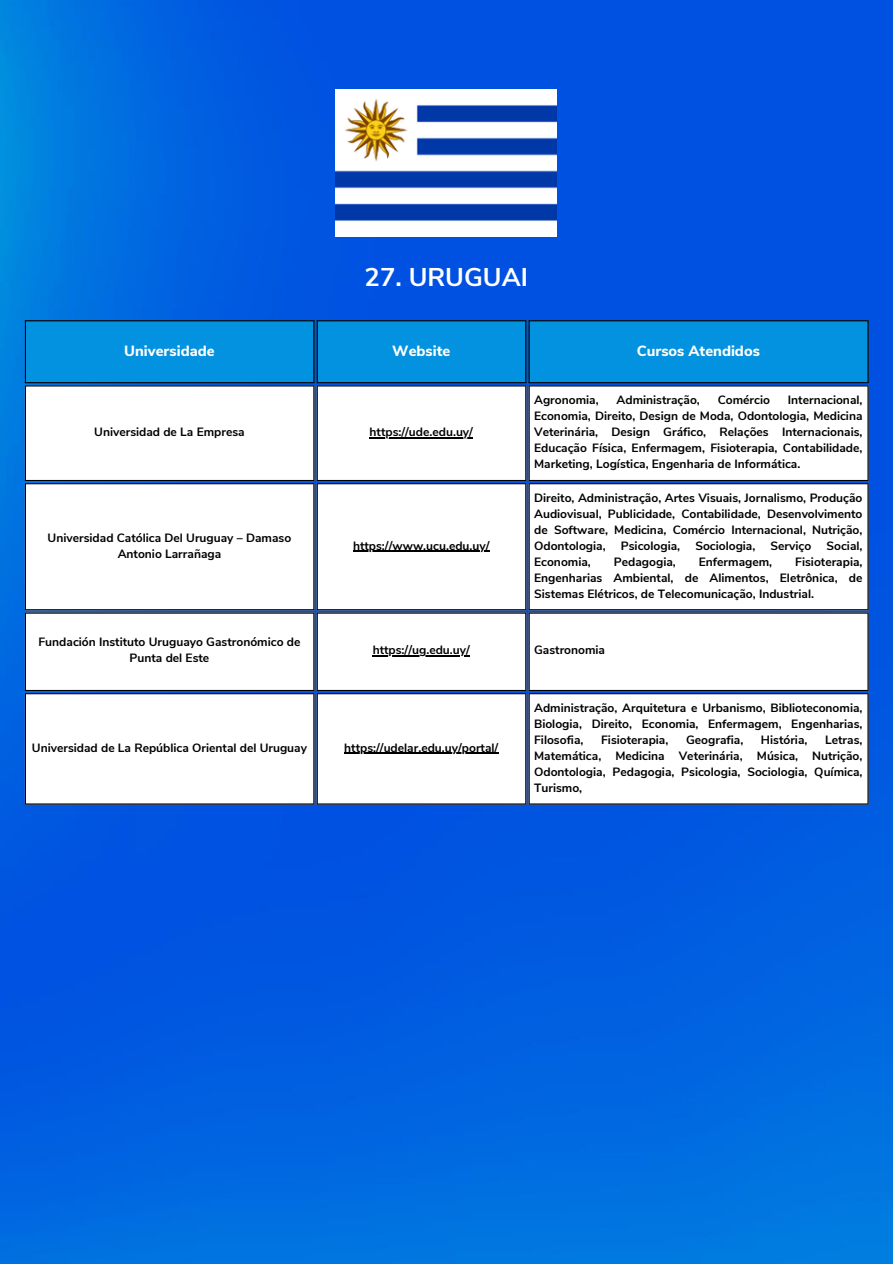
<style>
.page{position:relative;width:893px;height:1264px;background:#fff}
.page>*{position:absolute;margin:0;border:0;box-sizing:border-box;transform-origin:0 0}
.t1{font:700 25.65px "Nunito Sans";color:#fff}
.t2{font:800 14.7px "Nunito Sans";color:#fff}
.t3{font:700 12px/16px "Nunito Sans";color:#000;text-align:justify}
</style>
<div class="page">
<img style="left:0;top:0;width:892px;height:1263px">
<div style="left:26px;top:320px;width:841px;height:63px;background:#0392df"></div>
<svg style="left:25px;top:385px;width:843px;height:419px"></svg>
<hr style="left:369px;top:437px;width:104px;height:1px;background:#000">
<hr style="left:353px;top:551px;width:136px;height:1px;background:#000">
<hr style="left:372px;top:655px;width:98px;height:1px;background:#000">
<hr style="left:344px;top:752px;width:154px;height:1px;background:#000">
<hr style="left:25px;top:321px;width:1px;height:61px;background:#000">
<hr style="left:313px;top:321px;width:1px;height:61px;background:#000">
<hr style="left:25px;top:320px;width:289px;height:1px;background:#000">
<hr style="left:25px;top:382px;width:289px;height:1px;background:#000">
<hr style="left:316px;top:321px;width:2px;height:61px;background:#000">
<hr style="left:525px;top:321px;width:1px;height:61px;background:#000">
<hr style="left:316px;top:320px;width:210px;height:1px;background:#000">
<hr style="left:316px;top:382px;width:210px;height:1px;background:#000">
<hr style="left:528px;top:321px;width:1px;height:61px;background:#000">
<hr style="left:867px;top:321px;width:1px;height:61px;background:#000">
<hr style="left:528px;top:320px;width:340px;height:1px;background:#000">
<hr style="left:528px;top:382px;width:340px;height:1px;background:#000">
<hr style="left:25px;top:386px;width:1px;height:94px;background:#000">
<hr style="left:313px;top:386px;width:1px;height:94px;background:#000">
<hr style="left:25px;top:385px;width:289px;height:1px;background:#000">
<hr style="left:25px;top:480px;width:289px;height:1px;background:#000">
<hr style="left:316px;top:386px;width:2px;height:94px;background:#000">
<hr style="left:525px;top:386px;width:1px;height:94px;background:#000">
<hr style="left:316px;top:385px;width:210px;height:1px;background:#000">
<hr style="left:316px;top:480px;width:210px;height:1px;background:#000">
<hr style="left:528px;top:386px;width:1px;height:94px;background:#000">
<hr style="left:867px;top:386px;width:1px;height:94px;background:#000">
<hr style="left:528px;top:385px;width:340px;height:1px;background:#000">
<hr style="left:528px;top:480px;width:340px;height:1px;background:#000">
<hr style="left:25px;top:484px;width:1px;height:125px;background:#000">
<hr style="left:313px;top:484px;width:1px;height:125px;background:#000">
<hr style="left:25px;top:483px;width:289px;height:1px;background:#000">
<hr style="left:25px;top:609px;width:289px;height:1px;background:#000">
<hr style="left:316px;top:484px;width:2px;height:125px;background:#000">
<hr style="left:525px;top:484px;width:1px;height:125px;background:#000">
<hr style="left:316px;top:483px;width:210px;height:1px;background:#000">
<hr style="left:316px;top:609px;width:210px;height:1px;background:#000">
<hr style="left:528px;top:484px;width:1px;height:125px;background:#000">
<hr style="left:867px;top:484px;width:1px;height:125px;background:#000">
<hr style="left:528px;top:483px;width:340px;height:1px;background:#000">
<hr style="left:528px;top:609px;width:340px;height:1px;background:#000">
<hr style="left:25px;top:613px;width:1px;height:77px;background:#000">
<hr style="left:313px;top:613px;width:1px;height:77px;background:#000">
<hr style="left:25px;top:612px;width:289px;height:1px;background:#000">
<hr style="left:25px;top:690px;width:289px;height:1px;background:#000">
<hr style="left:316px;top:613px;width:2px;height:77px;background:#000">
<hr style="left:525px;top:613px;width:1px;height:77px;background:#000">
<hr style="left:316px;top:612px;width:210px;height:1px;background:#000">
<hr style="left:316px;top:690px;width:210px;height:1px;background:#000">
<hr style="left:528px;top:613px;width:1px;height:77px;background:#000">
<hr style="left:867px;top:613px;width:1px;height:77px;background:#000">
<hr style="left:528px;top:612px;width:340px;height:1px;background:#000">
<hr style="left:528px;top:690px;width:340px;height:1px;background:#000">
<hr style="left:25px;top:694px;width:1px;height:109px;background:#000">
<hr style="left:313px;top:694px;width:1px;height:109px;background:#000">
<hr style="left:25px;top:693px;width:289px;height:1px;background:#000">
<hr style="left:25px;top:803px;width:289px;height:1px;background:#000">
<hr style="left:316px;top:694px;width:2px;height:109px;background:#000">
<hr style="left:525px;top:694px;width:1px;height:109px;background:#000">
<hr style="left:316px;top:693px;width:210px;height:1px;background:#000">
<hr style="left:316px;top:803px;width:210px;height:1px;background:#000">
<hr style="left:528px;top:694px;width:1px;height:109px;background:#000">
<hr style="left:867px;top:694px;width:1px;height:109px;background:#000">
<hr style="left:528px;top:693px;width:340px;height:1px;background:#000">
<hr style="left:528px;top:803px;width:340px;height:1px;background:#000">
<img style="left:336px;top:89px;width:220px;height:148px">
<h1 class="t1" style="left:364px;top:260px;width:165px">27. URUGUAI</h1>
<p class="t2" style="left:124px;top:341px;width:92px">Universidade</p>
<p class="t2" style="left:392px;top:341px;width:60px">Website</p>
<p class="t2" style="left:636px;top:341px;width:125px">Cursos Atendidos</p>
<p class="t3" style="left:94px;top:424px;width:152px">Universidad de La Empresa</p>
<p class="t3" style="left:369px;top:424px;width:105px">https://ude.edu.uy/</p>
<p class="t3" style="left:48px;top:530px;width:245px;text-align:center">Universidad Católica Del Uruguay – Damaso<br>Antonio Larrañaga</p>
<p class="t3" style="left:353px;top:538px;width:138px">https://www.ucu.edu.uy/</p>
<p class="t3" style="left:534px;top:392px;width:66px">Agronomia,</p>
<p class="t3" style="left:616px;top:392px;width:85px">Administração,</p>
<p class="t3" style="left:717px;top:392px;width:54px">Comércio</p>
<p class="t3" style="left:534px;top:392px;width:330px;text-indent:254px">Internacional, Economia, Direito, Design de Moda, Odontologia, Medicina Veterinária, Design Gráfico, Relações Internacionais, Educação Física, Enfermagem, Fisioterapia, Contabilidade, Marketing, Logística, Engenharia de Informática.</p>
<p class="t3" style="left:534px;top:490px;width:330px">Direito, Administração, Artes Visuais, Jornalismo, Produção Audiovisual, Publicidade, Contabilidade, Desenvolvimento de Software, Medicina, Comércio Internacional, Nutrição, Odontologia,</p>
<p class="t3" style="left:620px;top:538px;width:61px">Psicologia,</p>
<p class="t3" style="left:695px;top:538px;width:62px">Sociologia,</p>
<p class="t3" style="left:770px;top:538px;width:42px">Serviço</p>
<p class="t3" style="left:826px;top:538px;width:37px">Social,</p>
<p class="t3" style="left:534px;top:554px;width:330px;text-indent:261px">Fisioterapia, Engenharias Ambiental, de Alimentos, Eletrônica, de Sistemas Elétricos, de Telecomunicação, Industrial.</p>
<p class="t3" style="left:534px;top:554px;width:58px">Economia,</p>
<p class="t3" style="left:614px;top:554px;width:63px">Pedagogia,</p>
<p class="t3" style="left:698px;top:554px;width:75px">Enfermagem,</p>
<p class="t3" style="left:39px;top:634px;width:263px;text-align:center">Fundación Instituto Uruguayo Gastronómico de<br>Punta del Este</p>
<p class="t3" style="left:372px;top:642px;width:99px">https://ug.edu.uy/</p>
<p class="t3" style="left:534px;top:642px;width:72px">Gastronomia</p>
<p class="t3" style="left:32px;top:739px;width:276px">Universidad de La República Oriental del Uruguay</p>
<p class="t3" style="left:344px;top:739px;width:155px">https://udelar.edu.uy/portal/</p>
<p class="t3" style="left:534px;top:699px;width:330px">Administração, Arquitetura e Urbanismo, Biblioteconomia, Biologia, Direito, Economia, Enfermagem, Engenharias, Filosofia,</p>
<p class="t3" style="left:601px;top:731px;width:69px">Fisioterapia,</p>
<p class="t3" style="left:686px;top:731px;width:59px">Geografia,</p>
<p class="t3" style="left:761px;top:731px;width:48px">História,</p>
<p class="t3" style="left:534px;top:731px;width:330px;text-indent:291px">Letras, Matemática, Medicina Veterinária, Música, Nutrição, Odontologia, Pedagogia, Psicologia, Sociologia, Química, Turismo,</p>
</div>
